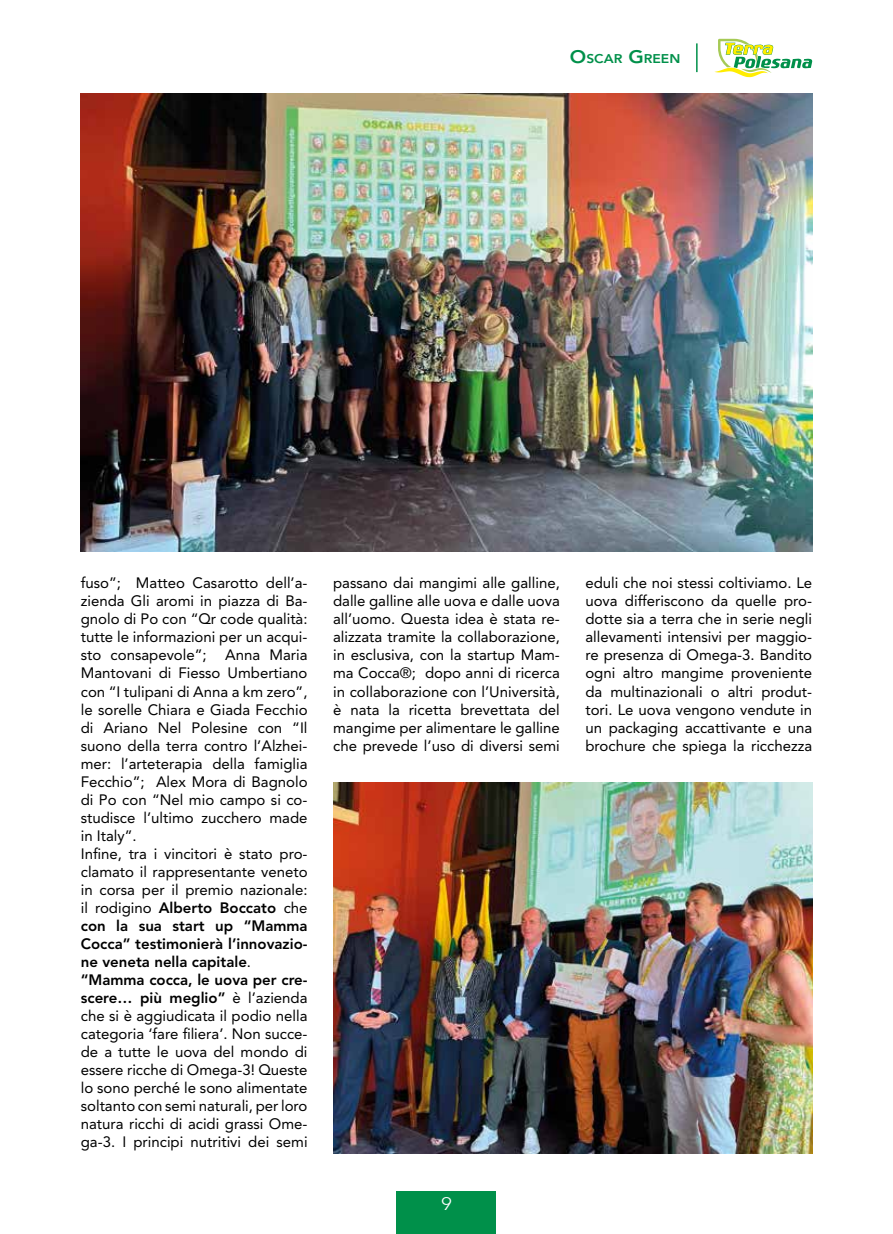
<style>
.page{position:relative;width:893px;height:1234px;background:#fff}
.page>*{position:absolute;margin:0;border:0;box-sizing:border-box;transform-origin:0 0}
.t1{font:300 18px "Avenir LT Std";color:#fff;scale:1.1 1}
.t2{font:15px/18px "Avenir LT Std";color:#000;text-align:justify}
.t3{font:800 12.6px "Avenir LT Std";color:#00904a;scale:1.1 1}
.s1{font-size:18px}
.s2{font-weight:800}
</style>
<div class="page">
<div style="left:397px;top:1191px;width:99px;height:42px;background:#00904a"></div>
<hr style="left:696px;top:43px;width:2px;height:29px;background:#00904a">
<svg style="left:714px;top:39px;width:99px;height:39px"></svg>
<img style="left:333px;top:782px;width:479px;height:370px">
<img style="left:81px;top:94px;width:731px;height:457px">
<p class="t3" style="left:570px;top:51px;width:102px"><span class="s1">O</span>SCAR <span class="s1">G</span>REE N</p>
<p class="t2" style="left:81px;top:574px;width:228px;text-align:left">fuso”; Matteo Casarotto dell’a&shy;zienda Gli aromi in piazza di Ba&shy;gnolo di Po con “Qr code qualità: tutte le informazioni per un acqui&shy;sto consapevole”; Anna Maria<br>Mantovani di Fiesso Umbertiano con “I tulipani di Anna a km zero”, le sorelle Chiara e Giada Fecchio di Ariano Nel Polesine con “Il suono della terra contro l’Alzhei&shy;mer: l’arteterapia della famiglia<br>Fecchio”; Alex Mora di Bagnolo di Po con “Nel mio campo si co&shy;studisce l’ultimo zucchero made in Italy”.<br>Infine, tra i vincitori è stato pro&shy;clamato il rappresentante veneto in corsa per il premio nazionale: il rodigino <span class="s2">Alberto Boccato</span> che <span class="s2">con la sua start up “Mamma<br>Cocca” testimonierà l’innovazio&shy;ne veneta nella capitale</span>. <span class="s2">“Mamma cocca, le uova per cre&shy;scere… più meglio”</span> è l’azienda che si è aggiudicata il podio nella categoria ‘fare filiera’. Non succe&shy;de a tutte le uova del mondo di essere ricche di Omega-3! Queste lo sono perché le sono alimentate soltanto con semi naturali, per loro natura ricchi di acidi grassi Ome&shy;ga-3. I principi nutritivi dei semi</p>
<p class="t2" style="left:333px;top:574px;width:228px">passano dai mangimi alle galline, dalle galline alle uova e dalle uova all’uomo. Questa idea è stata re&shy;alizzata tramite la collaborazione, in esclusiva, con la startup Mam&shy;ma Cocca®; dopo anni di ricerca in collaborazione con l’Università, è nata la ricetta brevettata del mangime per alimentare le galline che prevede l’uso di diversi semi</p>
<p class="t2" style="left:585px;top:574px;width:228px">eduli che noi stessi coltiviamo. Le uova differiscono da quelle pro&shy;dotte sia a terra che in serie negli allevamenti intensivi per maggio&shy;re presenza di Omega-3. Bandito ogni altro mangime proveniente da multinazionali o altri produt&shy;tori. Le uova vengono vendute in un packaging accattivante e una brochure che spiega la ricchezza</p>
<p class="t1" style="left:441px;top:1193px;width:11px">9</p>
</div>
